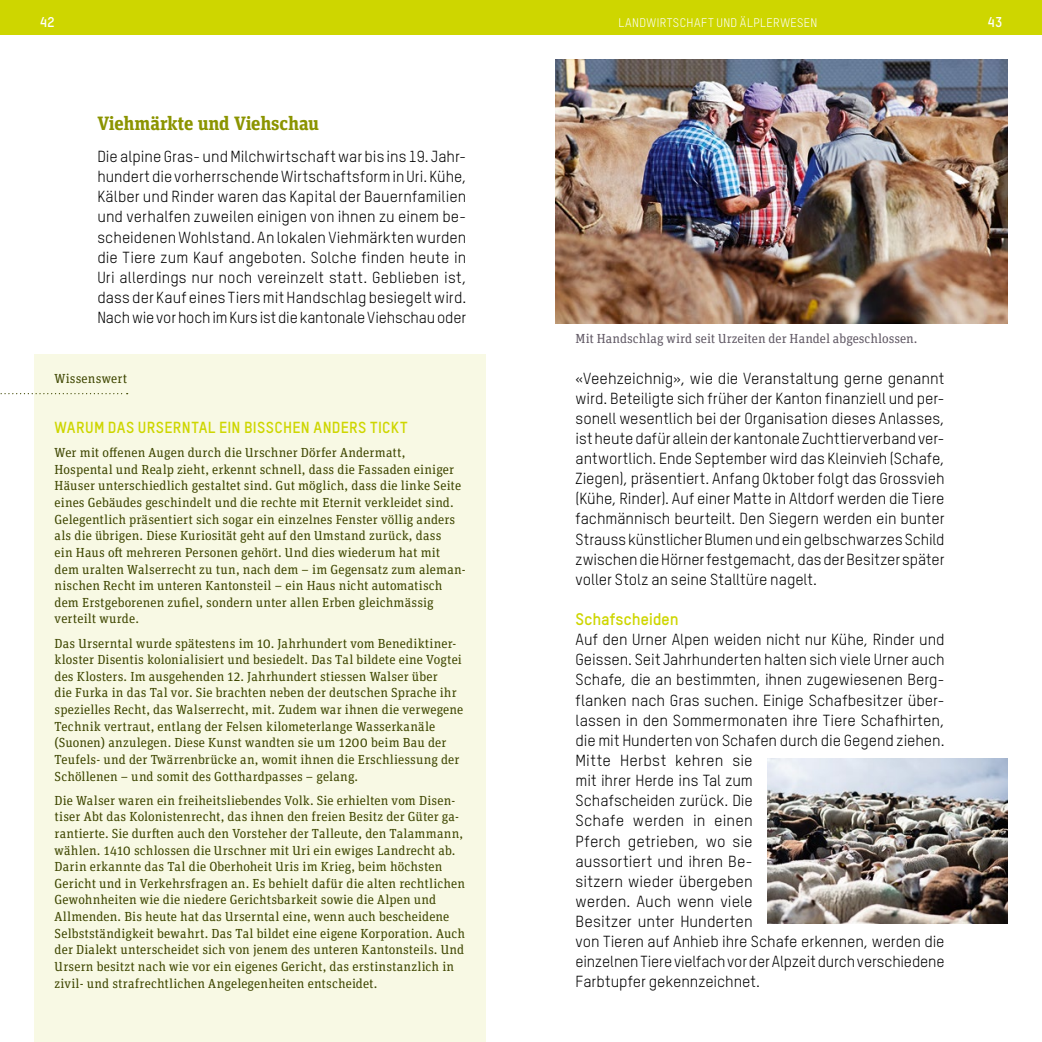
<style>
.page{position:relative;width:1042px;height:1042px;background:#fff}
.page>*{position:absolute;margin:0;border:0;box-sizing:border-box;transform-origin:0 0}
.t1{font:700 19.25px "Unit Slab OT";letter-spacing:-.01em;color:#8b9400}
.t2{font:700 16.62px "TSTAR";letter-spacing:-.015em;color:#ced600}
.t3{font:15.75px/20.1px "TSTAR";letter-spacing:-.005em;color:#000;text-align:justify}
.t4{font:700 15.75px "TSTAR";letter-spacing:.02em;color:#ced600}
.t5{font:700 14px "TSTAR";color:#fff}
.t6{font:13.12px/16.6px "Unit Slab OT";letter-spacing:.01em;color:#3e4600}
.t7{font:13.12px "Unit Slab OT";color:#605864}
.t8{font:12.25px "TSTAR";letter-spacing:.035em;color:#fff}
</style>
<div class="page">
<div style="left:0;top:0;width:1042px;height:35px;background:#ced600"></div>
<div style="left:35px;top:354px;width:451px;height:688px;background:#f8f9e4"></div>
<svg style="left:0;top:393px;width:128px;height:1px"></svg>
<img style="left:556px;top:60px;width:451px;height:263px">
<img style="left:767px;top:758px;width:240px;height:165px">
<p class="t5" style="left:40px;top:13px;width:16px">42</p>
<p class="t8" style="left:618px;top:16px;width:201px">LANDWIRTSCHAFT UND ÄLPLERWESEN</p>
<p class="t5" style="left:987px;top:13px;width:16px">43</p>
<h1 class="t1" style="left:97px;top:111px;width:223px">Viehmärkte und Viehschau</h1>
<p class="t3" style="left:97px;top:146px;width:370px">Die alpine Gras- und Milchwirtschaft war bis ins 19. Jahr&shy;hundert die vorherrschende Wirtschaftsform in Uri. Kühe, Kälber und Rinder waren das Kapital der Bauernfamilien und verhalfen zuweilen einigen von ihnen zu einem be&shy;scheidenen Wohlstand. An lokalen Viehmärkten wurden die Tiere zum Kauf angeboten. Solche finden heute in Uri allerdings nur noch vereinzelt statt. Geblieben ist, dass der Kauf eines Tiers mit Handschlag besiegelt wird.<br>Nach wie vor hoch im Kurs ist die kantonale Viehschau oder</p>
<p class="t6" style="left:55px;top:370px;width:74px">Wissenswert</p>
<p class="t4" style="left:55px;top:417px;width:354px">WARUM DAS URSERNTAL EIN BISSCHEN ANDERS TICKT</p>
<p class="t6" style="left:55px;top:444px;width:413px">Wer mit offenen Augen durch die Urschner Dörfer Andermatt, Hospental und Realp zieht, erkennt schnell, dass die Fassaden einiger Häuser unterschiedlich gestaltet sind. Gut möglich, dass die linke Seite eines Gebäudes geschindelt und die rechte mit Eternit verkleidet sind.<br>Gelegentlich präsentiert sich sogar ein einzelnes Fenster völlig anders als die übrigen. Diese Kuriosität geht auf den Umstand zurück, dass<br>ein Haus oft mehreren Personen gehört. Und dies wiederum hat mit dem uralten Walserrecht zu tun, nach dem – im Gegensatz zum aleman&shy;nischen Recht im unteren Kantonsteil – ein Haus nicht automatisch dem Erstgeborenen zufiel, sondern unter allen Erben gleichmässig verteilt wurde.</p>
<p class="t6" style="left:55px;top:634px;width:410px">Das Urserntal wurde spätestens im 10. Jahrhundert vom Benediktiner&shy;kloster Disentis kolonialisiert und besiedelt. Das Tal bildete eine Vogtei des Klosters. Im ausgehenden 12. Jahrhundert stiessen Walser über<br>die Furka in das Tal vor. Sie brachten neben der deutschen Sprache ihr spezielles Recht, das Walserrecht, mit. Zudem war ihnen die verwegene Technik vertraut, entlang der Felsen kilometerlange Wasserkanäle (Suonen) anzulegen. Diese Kunst wandten sie um 1200 beim Bau der Teufels- und der Twärrenbrücke an, womit ihnen die Erschliessung der Schöllenen – und somit des Gotthardpasses – gelang.</p>
<p class="t6" style="left:55px;top:792px;width:412px">Die Walser waren ein freiheitsliebendes Volk. Sie erhielten vom Disen&shy;tiser Abt das Kolonistenrecht, das ihnen den freien Besitz der Güter ga&shy;rantierte. Sie durften auch den Vorsteher der Talleute, den Talammann, wählen. 1410 schlossen die Urschner mit Uri ein ewiges Landrecht ab.<br>Darin erkannte das Tal die Oberhoheit Uris im Krieg, beim höchsten Gericht und in Verkehrsfragen an. Es behielt dafür die alten rechtlichen Gewohnheiten wie die niedere Gerichtsbarkeit sowie die Alpen und Allmenden. Bis heute hat das Urserntal eine, wenn auch bescheidene Selbstständigkeit bewahrt. Das Tal bildet eine eigene Korporation. Auch der Dialekt unterscheidet sich von jenem des unteren Kantonsteils. Und Ursern besitzt nach wie vor ein eigenes Gericht, das erstinstanzlich in zivil- und strafrechtlichen Angelegenheiten entscheidet.</p>
<p class="t7" style="left:575px;top:330px;width:343px">Mit Handschlag wird seit Urzeiten der Handel abgeschlossen.</p>
<p class="t3" style="left:575px;top:368px;width:371px">«Veehzeichnig», wie die Veranstaltung gerne genannt wird. Beteiligte sich früher der Kanton finanziell und per&shy;sonell wesentlich bei der Organisation dieses Anlasses, ist heute dafür allein der kantonale Zuchttierverband ver&shy;antwortlich. Ende September wird das Kleinvieh (Schafe, Ziegen), präsentiert. Anfang Oktober folgt das Grossvieh (Kühe, Rinder). Auf einer Matte in Altdorf werden die Tiere fachmännisch beurteilt. Den Siegern werden ein bunter Strauss künstlicher Blumen und ein gelbschwarzes Schild zwischen die Hörner festgemacht, das der Besitzer später voller Stolz an seine Stalltüre nagelt.</p>
<p class="t2" style="left:575px;top:609px;width:105px">Schafscheiden</p>
<p class="t3" style="left:575px;top:629px;width:370px;text-align:left">Auf den Urner Alpen weiden nicht nur Kühe, Rinder und Geissen. Seit Jahrhunderten halten sich viele Urner auch Schafe, die an bestimmten, ihnen zugewiesenen Berg&shy;flanken nach Gras suchen. Einige Schafbesitzer über&shy;lassen in den Sommermonaten ihre Tiere Schafhirten, die mit Hunderten von Schafen durch die Gegend ziehen.<br>Mitte Herbst kehren sie<br>mit ihrer Herde ins Tal zum<br>Schafscheiden zurück. Die<br>Schafe werden in einen<br>Pferch getrieben, wo sie<br>aussortiert und ihren Be-<br>sitzern wieder übergeben<br>werden. Auch wenn viele<br>Besitzer unter Hunderten<br>von Tieren auf Anhieb ihre Schafe erkennen, werden die einzelnen Tiere vielfach vor der Alpzeit durch verschiedene Farbtupfer gekennzeichnet.</p>
</div>
